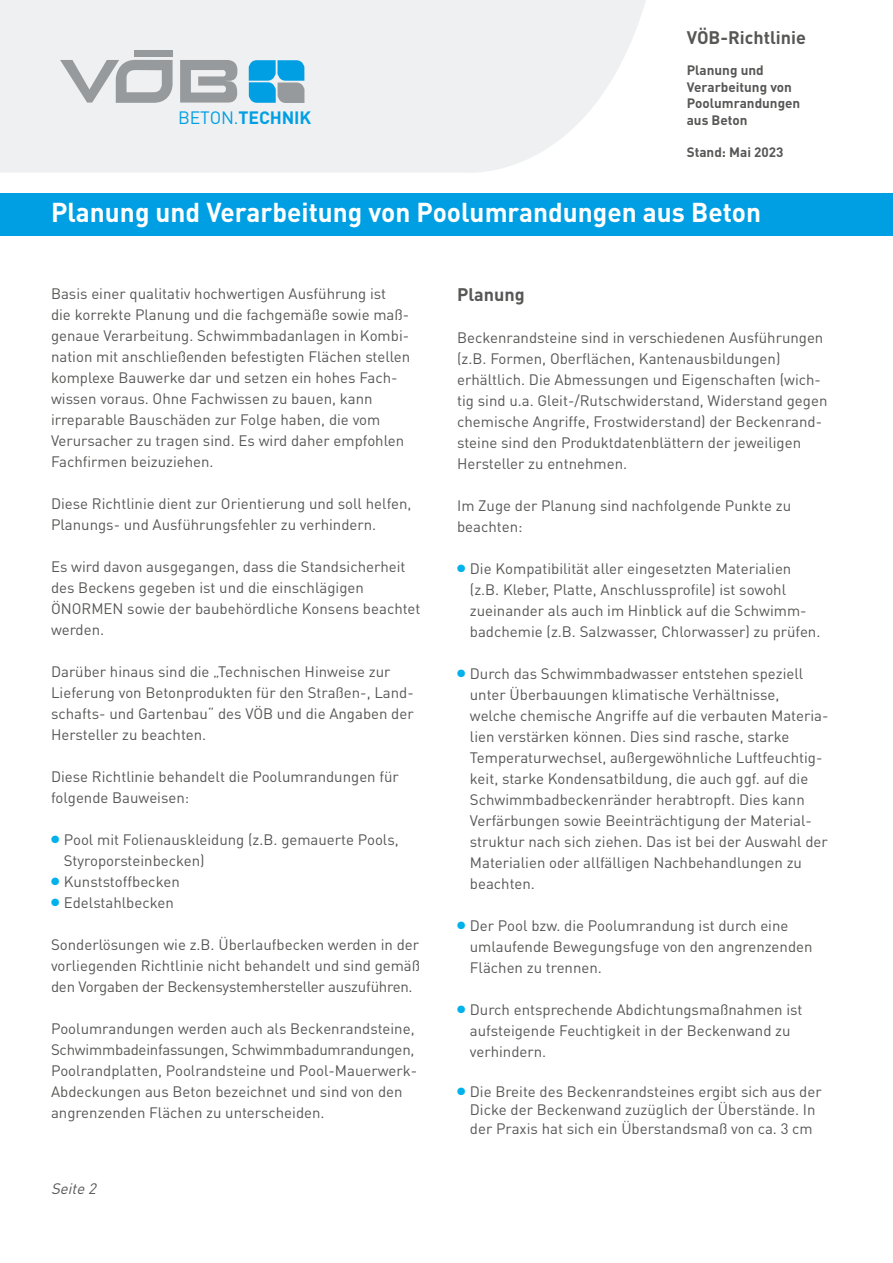
<style>
.page{position:relative;width:893px;height:1263px;background:#fff}
.page>*{position:absolute;margin:0;border:0;box-sizing:border-box;transform-origin:0 0}
.t1{font:700 27px "DINOT";color:#fff}
.t2{font:700 18px "DINOT";color:#575756}
.t3{font:700 17.7px "DINOT";letter-spacing:-.01em;color:#009fe3}
.t4{font:15px/21px "DINOT";color:#575756}
.t5{font:italic 15px "DINOT";color:#575756}
.t6{font:700 13.5px/16.5px "DINOT";color:#575756}
.s1{font-weight:400}
.s2{color:#00b1eb}
</style>
<div class="page">
<svg style="left:0;top:0;width:646px;height:173px;fill:#eff0f1"></svg>
<div style="left:134px;top:51px;width:38px;height:6px;background:#979a9c"></div>
<svg style="left:180px;top:60px;width:59px;height:43px"></svg>
<svg style="left:60px;top:60px;width:113px;height:43px"></svg>
<svg style="left:249px;top:60px;width:55px;height:43px;background:#3ea8d5"></svg>
<div style="left:0;top:193px;width:893px;height:43px;background:#009fe3"></div>
<p class="t3" style="left:178px;top:111px;width:134px"><span class="s1">BETON.</span>TECHNIK</p>
<p class="t2" style="left:687px;top:31px;width:121px">VÖB-Richtlinie</p>
<p class="t6" style="left:687px;top:63px;width:115px">Planung und<br>Verarbeitung von<br>Poolumrandungen aus Beton</p>
<p class="t6" style="left:687px;top:145px;width:98px">Stand: Mai 2023</p>
<h1 class="t1" style="left:51px;top:203px;width:712px">Planung und Verarbeitung von Poolumrandungen aus Beton</h1>
<p class="t4" style="left:51px;top:284px;width:361px">Basis einer qualitativ hochwertigen Ausführung ist<br>die korrekte Planung und die fachgemäße sowie maß&shy;genaue Verarbeitung. Schwimmbadanlagen in Kombi&shy;nation mit anschließenden befestigten Flächen stellen komplexe Bauwerke dar und setzen ein hohes Fach&shy;wissen voraus. Ohne Fachwissen zu bauen, kann irreparable Bauschäden zur Folge haben, die vom Verursacher zu tragen sind. Es wird daher empfohlen Fachfirmen beizuziehen.</p>
<p class="t4" style="left:51px;top:494px;width:362px">Diese Richtlinie dient zur Orientierung und soll helfen,<br>Planungs- und Ausführungsfehler zu verhindern.</p>
<p class="t4" style="left:51px;top:557px;width:371px">Es wird davon ausgegangen, dass die Standsicherheit des Beckens gegeben ist und die einschlägigen ÖNORMEN sowie der baubehördliche Konsens beachtet werden.</p>
<p class="t4" style="left:51px;top:662px;width:364px">Darüber hinaus sind die „Technischen Hinweise zur Lieferung von Betonprodukten für den Straßen-, Land&shy;schafts- und Gartenbau“ des VÖB und die Angaben der Hersteller zu beachten.</p>
<p class="t4" style="left:51px;top:767px;width:349px">Diese Richtlinie behandelt die Poolumrandungen für folgende Bauweisen:</p>
<p class="t4" style="left:64px;top:830px;width:337px;text-indent:-13px"><span class="s2">●</span> Pool mit Folienauskleidung (z.B. gemauerte Pools,<br>Styroporsteinbecken)</p>
<p class="t4" style="left:51px;top:872px;width:130px"><span class="s2">●</span> Kunststoffbecken</p>
<p class="t4" style="left:51px;top:893px;width:124px"><span class="s2">●</span> Edelstahlbecken</p>
<p class="t4" style="left:51px;top:935px;width:371px;text-align:justify">Sonderlösungen wie z.B. Überlaufbecken werden in der vorliegenden Richtlinie nicht behandelt und sind gemäß den Vorgaben der Beckensystemhersteller auszuführen.</p>
<p class="t4" style="left:51px;top:1019px;width:368px">Poolumrandungen werden auch als Beckenrandsteine, Schwimmbadeinfassungen, Schwimmbadumrandungen, Poolrandplatten, Poolrandsteine und Pool-Mauerwerk-Abdeckungen aus Beton bezeichnet und sind von den angrenzenden Flächen zu unterscheiden.</p>
<p class="t5" style="left:51px;top:1183px;width:49px">Seite 2</p>
<p class="t2" style="left:457px;top:288px;width:69px">Planung</p>
<p class="t4" style="left:457px;top:329px;width:372px">Beckenrandsteine sind in verschiedenen Ausführungen (z.B. Formen, Oberflächen, Kantenausbildungen) erhältlich. Die Abmessungen und Eigenschaften (wich&shy;tig sind u.a. Gleit-/Rutschwiderstand, Widerstand gegen chemische Angriffe, Frostwiderstand) der Beckenrand&shy;steine sind den Produktdatenblättern der jeweiligen Hersteller zu entnehmen.</p>
<p class="t4" style="left:457px;top:497px;width:335px">Im Zuge der Planung sind nachfolgende Punkte zu beachten:</p>
<p class="t4" style="left:470px;top:560px;width:352px;text-indent:-13px"><span class="s2">●</span> Die Kompatibilität aller eingesetzten Materialien (z.B. Kleber, Platte, Anschlussprofile) ist sowohl zueinander als auch im Hinblick auf die Schwimm&shy;badchemie (z.B. Salzwasser, Chlorwasser) zu prüfen.</p>
<p class="t4" style="left:470px;top:665px;width:360px;text-indent:-13px"><span class="s2">●</span> Durch das Schwimmbadwasser entstehen speziell unter Überbauungen klimatische Verhältnisse, welche chemische Angriffe auf die verbauten Materia&shy;lien verstärken können. Dies sind rasche, starke Temperaturwechsel, außergewöhnliche Luftfeuchtig&shy;keit, starke Kondensatbildung, die auch ggf. auf die Schwimmbadbeckenränder herabtropft. Dies kann Verfärbungen sowie Beeinträchtigung der Material&shy;struktur nach sich ziehen. Das ist bei der Auswahl der Materialien oder allfälligen Nachbehandlungen zu beachten.</p>
<p class="t4" style="left:470px;top:917px;width:344px;text-indent:-13px"><span class="s2">●</span> Der Pool bzw. die Poolumrandung ist durch eine umlaufende Bewegungsfuge von den angrenzenden<br>Flächen zu trennen.</p>
<p class="t4" style="left:470px;top:1001px;width:334px;text-indent:-13px"><span class="s2">●</span> Durch entsprechende Abdichtungsmaßnahmen ist aufsteigende Feuchtigkeit in der Beckenwand zu verhindern.</p>
<p class="t4" style="left:457px;top:1083px;width:366px;line-height:18.8px;text-align:center"><span class="s2">●</span> Die Breite des Beckenrandsteines ergibt sich aus der<br>Dicke der Beckenwand zuzüglich der Überstände. In der Praxis hat sich ein Überstandsmaß von ca. 3 cm</p>
</div>
